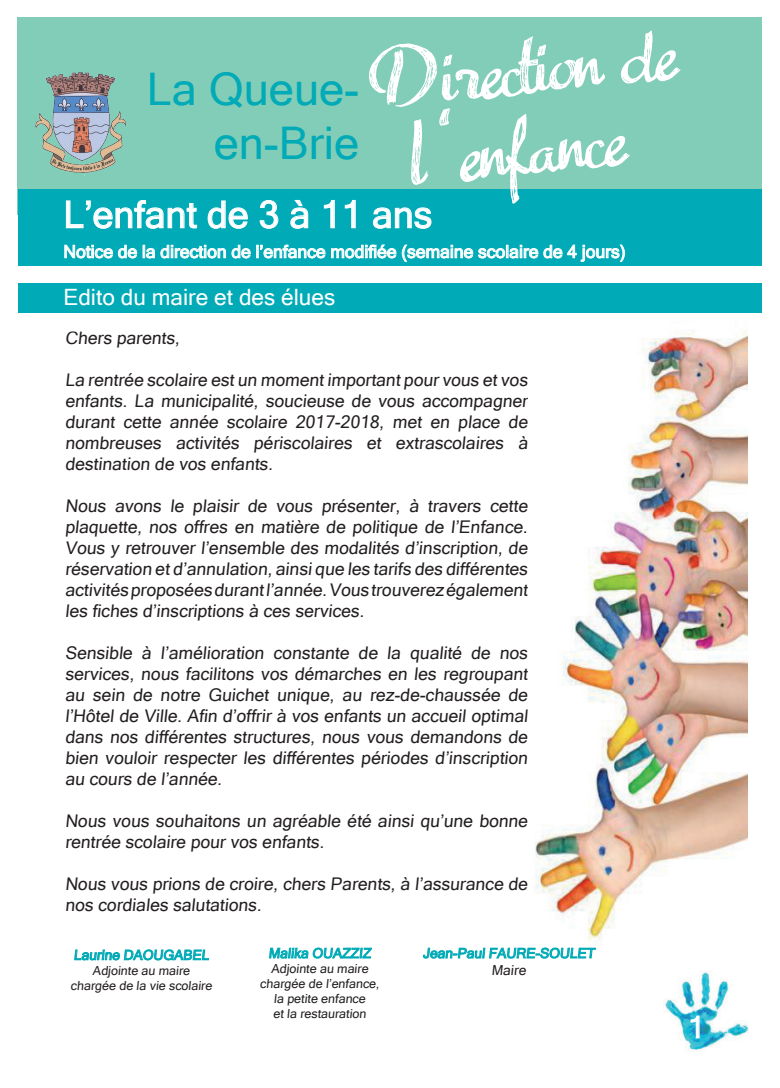
<style>
.page{position:relative;width:780px;height:1088px;background:#fff}
.page>*{position:absolute;margin:0;border:0;box-sizing:border-box;transform-origin:0 0}
.t1{font:60px/79.9px "Advert";color:#fff;text-align:center}
.t2{font:45px/54px "Microsoft Sans Serif";color:#00aab6;text-align:right}
.t3{font:37.5px "Microsoft Sans Serif";color:#fff}
.t4{font:30px "Microsoft Sans Serif";color:#fff}
.t5{font:22.5px "Microsoft Sans Serif";color:#fff}
.t6{font:17.5px/21px "Microsoft Sans Serif";color:#231f20;text-align:justify}
.t7{font:17.5px "Microsoft Sans Serif";color:#fff}
.t8{font:13.75px "Microsoft Sans Serif";color:#00aab6}
.t9{font:13.75px "Microsoft Sans Serif";color:#231f20}
.t10{font:12.5px/15px "Microsoft Sans Serif";color:#231f20;text-align:center}
</style>
<div class="page">
<img style="left:532px;top:312px;width:215px;height:634px">
<div style="left:18px;top:283px;width:744px;height:29px;background:#00aab6"></div>
<svg style="left:74px;top:949px;width:135px;height:12px"></svg>
<svg style="left:269px;top:948px;width:102px;height:11px"></svg>
<svg style="left:423px;top:948px;width:172px;height:11px"></svg>
<img style="left:663px;top:970px;width:85px;height:81px">
<svg style="left:690px;top:1015px;width:9px;height:23px"></svg>
<div style="left:18px;top:18px;width:744px;height:197px;background:#82cdb8"></div>
<div style="left:18px;top:190px;width:744px;height:76px;background:#00aab6"></div>
<svg style="left:66px;top:200px;width:131px;height:29px"></svg>
<svg style="left:207px;top:200px;width:41px;height:29px"></svg>
<svg style="left:259px;top:200px;width:19px;height:29px"></svg>
<svg style="left:290px;top:200px;width:18px;height:29px"></svg>
<svg style="left:324px;top:200px;width:11px;height:28px"></svg>
<svg style="left:344px;top:200px;width:12px;height:28px"></svg>
<svg style="left:373px;top:207px;width:58px;height:22px"></svg>
<svg style="left:64px;top:245px;width:73px;height:14px"></svg>
<svg style="left:143px;top:244px;width:182px;height:15px"></svg>
<svg style="left:331px;top:244px;width:294px;height:18px"></svg>
<img style="left:35px;top:72px;width:92px;height:104px">
<h1 class="t1" style="left:364px;top:48px;width:309px;rotate:-6deg">Direction de l ‘enfance</h1>
<h2 class="t2" style="left:147px;top:62px;width:214px">La Queue&shy;en-Brie</h2>
<h3 class="t3" style="left:63px;top:193px;width:370px">L’enfant de 3 à 11 ans</h3>
<p class="t7" style="left:63px;top:242px;width:563px">Notice de la direction de l’enfance modifiée (semaine scolaire de 4 jours)</p>
<p class="t5" style="left:63px;top:284px;width:273px">Edito du maire et des élues</p>
<p class="t6" style="left:65px;top:327px;width:118px">Chers parents,</p>
<p class="t6" style="left:65px;top:369px;width:466px">La rentrée scolaire est un moment important pour vous et vos enfants. La municipalité, soucieuse de vous accompagner durant cette année scolaire 2017-2018, met en place de nombreuses activités périscolaires et extrascolaires à destination de vos enfants.</p>
<p class="t6" style="left:65px;top:495px;width:466px">Nous avons le plaisir de vous présenter, à travers cette plaquette, nos offres en matière de politique de l’Enfance.<br>Vous y retrouver l’ensemble des modalités d’inscription, de réservation et d’annulation, ainsi que les tarifs des différentes activités proposées durant l’année. Vous trouverez également les fiches d’inscriptions à ces services.</p>
<p class="t6" style="left:65px;top:642px;width:466px">Sensible à l’amélioration constante de la qualité de nos services, nous facilitons vos démarches en les regroupant au sein de notre Guichet unique, au rez-de-chaussée de l’Hôtel de Ville. Afin d’offrir à vos enfants un accueil optimal dans nos différentes structures, nous vous demandons de bien vouloir respecter les différentes périodes d’inscription au cours de l’année.</p>
<p class="t6" style="left:65px;top:810px;width:466px">Nous vous souhaitons un agréable été ainsi qu’une bonne rentrée scolaire pour vos enfants.</p>
<p class="t6" style="left:65px;top:873px;width:466px">Nous vous prions de croire, chers Parents, à l’assurance de nos cordiales salutations.</p>
<p class="t8" style="left:74px;top:947px;width:138px">Laurine DAOUGABEL</p>
<p class="t10" style="left:70px;top:963px;width:144px">Adjointe au maire chargée de la vie scolaire</p>
<p class="t8" style="left:268px;top:945px;width:106px">Malika OUAZZIZ</p>
<p class="t10" style="left:260px;top:961px;width:122px">Adjointe au maire chargée de l’enfance, la petite enfance<br>et la restauration</p>
<p class="t8" style="left:423px;top:945px;width:175px">Jean-Paul FAURE-SOULET</p>
<p class="t9" style="left:491px;top:962px;width:38px">Maire</p>
<h3 class="t4" style="left:687px;top:1010px;width:18px">1</h3>
</div>
